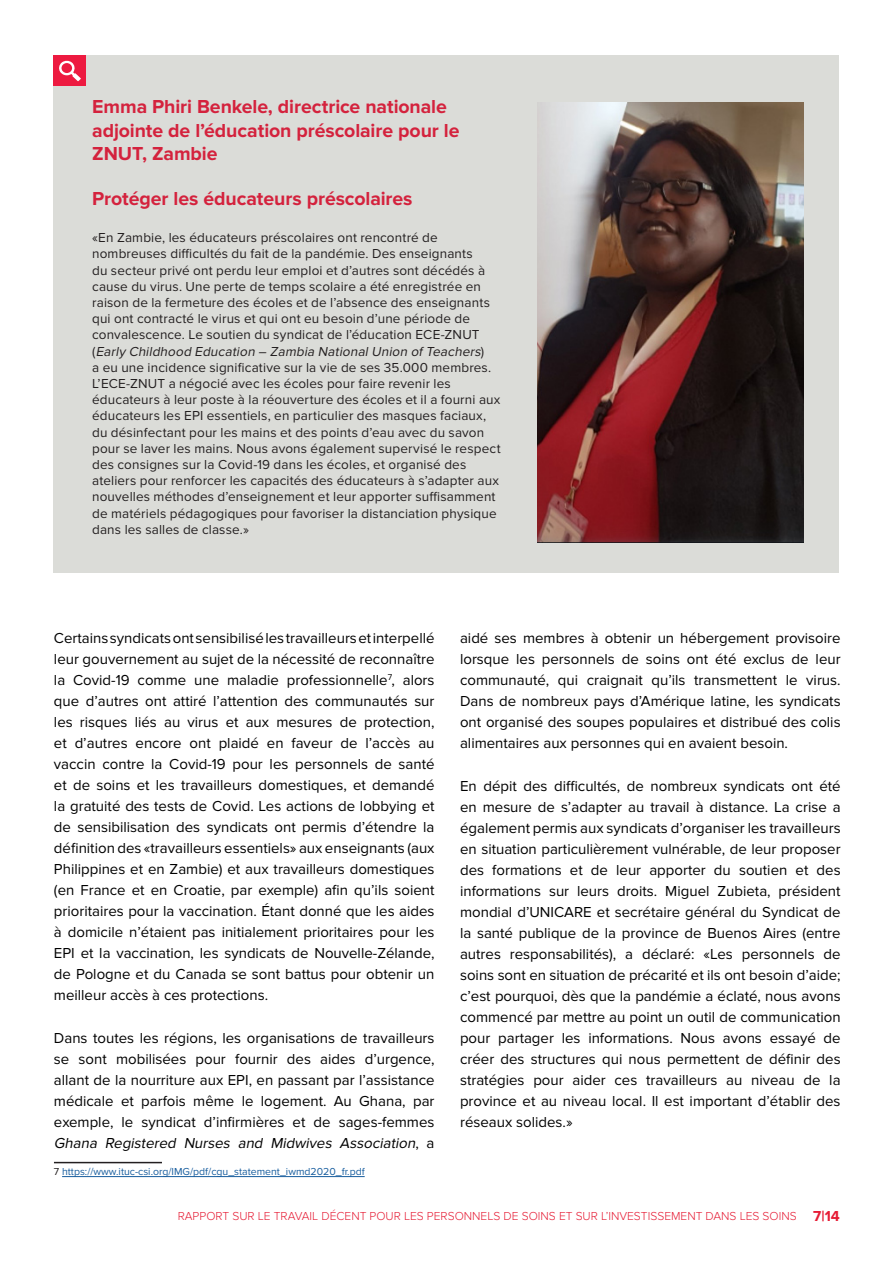
<style>
.page{position:relative;width:893px;height:1263px;background:#fff}
.page>*{position:absolute;margin:0;border:0;box-sizing:border-box;transform-origin:0 0}
.Subheader{font:700 19.5px/23.4px "Proxima Nova";letter-spacing:-.005em;color:#d4223d}
.t1{font:15px/21px "Proxima Nova";color:#000;text-align:justify}
.Body_copy{font:13.5px/16.2px "Proxima Nova";letter-spacing:.01em;color:#231f20}
.t2{font:300 12px "Proxima Nova";color:#e61c35}
.t3{font:10.5px "Proxima Nova";color:#175d9e}
.s1{font-style:italic}
.s2{color:#231f20}
.s3{font-weight:700;font-size:15px}
</style>
<div class="page">
<hr style="left:54px;top:1162px;width:108px;height:1px;background:#231f20">
<hr style="left:62px;top:1176px;width:303px;height:1px;background:#175d9e">
<div style="left:53px;top:56px;width:786px;height:517px;background:#dbdcd8"></div>
<div style="left:54px;top:56px;width:32px;height:30px;background:#ed1a40"></div>
<svg style="left:59px;top:60px;width:22px;height:21px"></svg>
<img style="left:537px;top:102px;width:267px;height:440px">
<p class="Subheader" style="left:92px;top:95px;width:369px">Emma Phiri Benkele, directrice nationale adjointe de l’éducation préscolaire pour le<br>ZNUT, Zambie</p>
<p class="Subheader" style="left:92px;top:187px;width:322px">Protéger les éducateurs préscolaires</p>
<p class="Body_copy" style="left:92px;top:230px;width:410px">«En Zambie, les éducateurs préscolaires ont rencontré de nombreuses difficultés du fait de la pandémie. Des enseignants<br>du secteur privé ont perdu leur emploi et d’autres sont décédés à cause du virus. Une perte de temps scolaire a été enregistrée en raison de la fermeture des écoles et de l’absence des enseignants qui ont contracté le virus et qui ont eu besoin d’une période de convalescence. Le soutien du syndicat de l’éducation ECE-ZNUT<br>( <span class="s1">Early Childhood Education – Zambia NationalUnion ofTeachers</span>)<br>a eu une incidence significative sur la vie de ses 35.000 membres.<br>L’ECE-ZNUT a négocié avec les écoles pour faire revenir les éducateurs à leur poste à la réouverture des écoles et il a fourni aux éducateurs les EPI essentiels, en particulier des masques faciaux, du désinfectant pour les mains et des points d’eau avec du savon pour se laver les mains. Nous avons également supervisé le respect des consignes sur la Covid-19 dans les écoles, et organisé des ateliers pour renforcer les capacités des éducateurs à s’adapter aux nouvelles méthodes d’enseignement et leur apporter suffisamment de matériels pédagogiques pour favoriser la distanciation physique dans les salles de classe.»</p>
<p class="t1" style="left:54px;top:628px;width:382px">Certains syndicats ont sensibilisé les travailleurs et interpellé leur gouvernement au sujet de la nécessité de reconnaître la Covid-19 comme une maladie professionnelle<sup>7</sup>, alors que d’autres ont attiré l’attention des communautés sur les risques liés au virus et aux mesures de protection, et d’autres encore ont plaidé en faveur de l’accès au vaccin contre la Covid-19 pour les personnels de santé et de soins et les travailleurs domestiques, et demandé la gratuité des tests de Covid. Les actions de lobbying et de sensibilisation des syndicats ont permis d’étendre la définition des «travailleurs essentiels» aux enseignants (aux Philippines et en Zambie) et aux travailleurs domestiques (en France et en Croatie, par exemple) afin qu’ils soient prioritaires pour la vaccination. Étant donné que les aides à domicile n’étaient pas initialement prioritaires pour les EPI et la vaccination, les syndicats de Nouvelle-Zélande, de Pologne et du Canada se sont battus pour obtenir un meilleur accès à ces protections.</p>
<p class="t1" style="left:54px;top:1027px;width:382px">Dans toutes les régions, les organisations de travailleurs se sont mobilisées pour fournir des aides d’urgence, allant de la nourriture aux EPI, en passant par l’assistance médicale et parfois même le logement. Au Ghana, par exemple, le syndicat d’infirmières et de sages-femmes <span class="s1">Ghana Registered Nurses and Midwives Association</span>, a</p>
<p class="t3" style="left:54px;top:1166px;width:312px"><span class="s2">7</span> https://www.ituc-csi.org/IMG/pdf/cgu_statement_iwmd2020_fr.pdf</p>
<p class="t1" style="left:460px;top:628px;width:382px">aidé ses membres à obtenir un hébergement provisoire lorsque les personnels de soins ont été exclus de leur communauté, qui craignait qu’ils transmettent le virus.<br>Dans de nombreux pays d’Amérique latine, les syndicats ont organisé des soupes populaires et distribué des colis alimentaires aux personnes qui en avaient besoin.</p>
<p class="t1" style="left:460px;top:775px;width:382px">En dépit des difficultés, de nombreux syndicats ont été en mesure de s’adapter au travail à distance. La crise a également permis aux syndicats d’organiser les travailleurs en situation particulièrement vulnérable, de leur proposer des formations et de leur apporter du soutien et des informations sur leurs droits. Miguel Zubieta, président mondial d’UNICARE et secrétaire général du Syndicat de la santé publique de la province de Buenos Aires (entre autres responsabilités), a déclaré: «Les personnels de soins sont en situation de précarité et ils ont besoin d’aide; c’est pourquoi, dès que la pandémie a éclaté, nous avons commencé par mettre au point un outil de communication pour partager les informations. Nous avons essayé de créer des structures qui nous permettent de définir des stratégies pour aider ces travailleurs au niveau de la province et au niveau local. Il est important d’établir des réseaux solides.»</p>
<p class="t2" style="left:178px;top:1209px;width:664px">RAPPORT SUR LE TRAVAIL DÉCENT POUR LES PERSONNELS DE SOINS ET SUR L’INVESTISSEMENT DANS LES SOINS <span class="s3">7|14</span></p>
</div>
